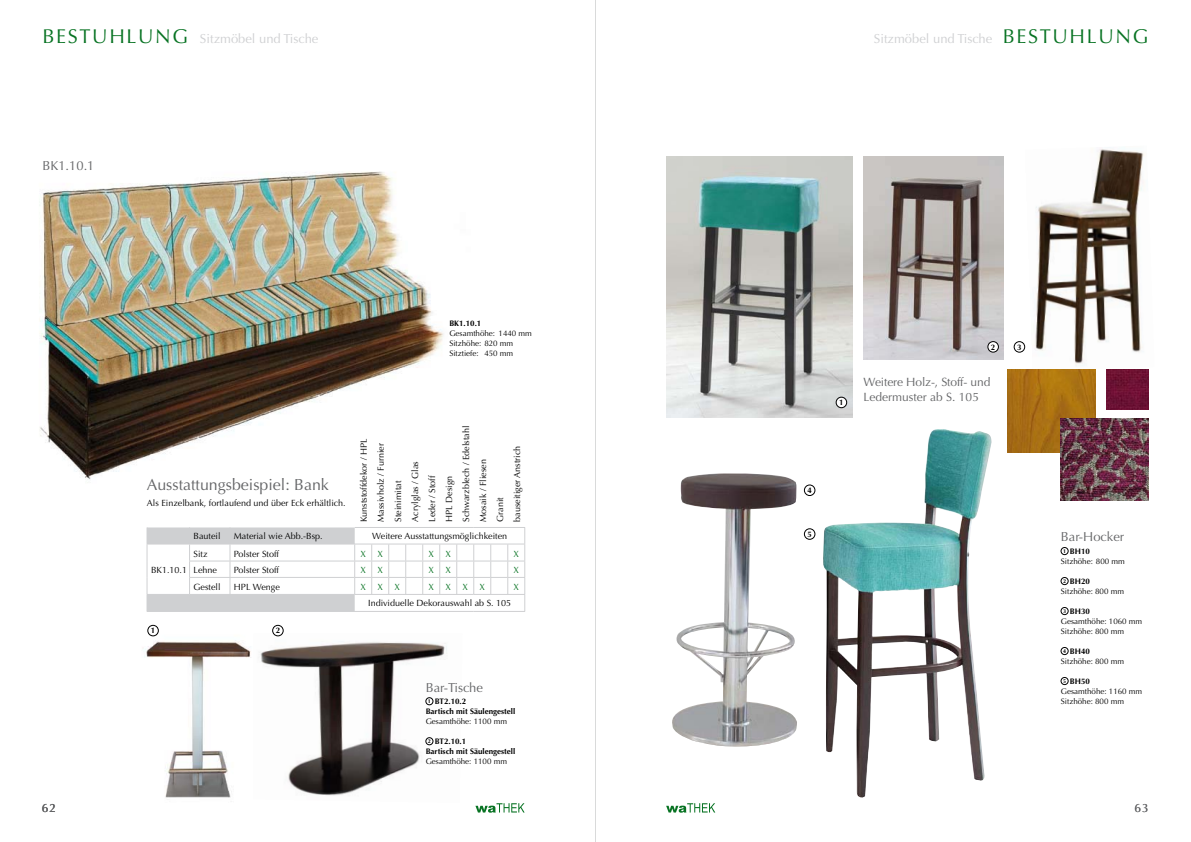
<style>
.page{position:relative;width:1191px;height:842px;background:#fff}
.page>*{position:absolute;margin:0;border:0;box-sizing:border-box;transform-origin:0 0}
.t1{font:16px "Optima";color:#646567}
.t2{font:13px "Optima";color:#cfd0d2}
.t3{font:13px "Optima";color:#646567}
.t4{font:12px/15px "Optima";letter-spacing:-.005em;color:#646567}
.t5{font:9px/17px "Optima";color:#000}
.t6{font:9px "Optima";color:#087323}
.t7{font:8px/10px "Optima";color:#000}
.t8{font:700 8px/10px "Optima";color:#000}
.s1{font-size:20px;color:#087323}
.s2{font-size:5.5px}
.s3{font-weight:700;font-size:5.5px}
.s4{font-weight:700}
</style>
<div class="page">
<svg style="left:475px;top:803px;width:49px;height:10px"></svg>
<img style="left:144px;top:624px;width:107px;height:174px">
<img style="left:260px;top:633px;width:187px;height:163px">
<img style="left:40px;top:171px;width:404px;height:309px">
<svg style="left:147px;top:527px;width:378px;height:84px"></svg>
<hr style="left:355px;top:594px;width:119px;height:1px;background:#cfd0d2">
<hr style="left:474px;top:594px;width:51px;height:1px;background:#cfd0d2">
<hr style="left:355px;top:527px;width:119px;height:1px;background:#cfd0d2">
<hr style="left:474px;top:527px;width:51px;height:1px;background:#cfd0d2">
<hr style="left:147px;top:611px;width:327px;height:1px;background:#cfd0d2">
<hr style="left:474px;top:611px;width:51px;height:1px;background:#cfd0d2">
<div style="left:426px;top:698px;width:7px;height:7px;background:#fff;border-radius:50%"></div>
<div style="left:426px;top:697px;width:7px;height:8px;border:1px solid #000;border-radius:50%"></div>
<div style="left:426px;top:738px;width:7px;height:7px;background:#fff;border-radius:50%"></div>
<div style="left:426px;top:737px;width:7px;height:8px;border:1px solid #000;border-radius:50%"></div>
<div style="left:273px;top:625px;width:10px;height:11px;background:#fff;border-radius:50%"></div>
<div style="left:272px;top:625px;width:11px;height:11px;border:1px solid #000;border-radius:50%"></div>
<div style="left:148px;top:625px;width:10px;height:11px;background:#fff;border-radius:50%"></div>
<div style="left:148px;top:625px;width:11px;height:11px;border:1px solid #000;border-radius:50%"></div>
<svg style="left:666px;top:803px;width:49px;height:10px"></svg>
<img style="left:666px;top:156px;width:186px;height:262px">
<img style="left:863px;top:156px;width:141px;height:203px">
<img style="left:1024px;top:149px;width:125px;height:222px">
<img style="left:672px;top:473px;width:125px;height:274px">
<div style="left:1061px;top:547px;width:7px;height:8px;border:1px solid #000;border-radius:50%"></div>
<div style="left:1061px;top:577px;width:7px;height:8px;border:1px solid #000;border-radius:50%"></div>
<div style="left:1061px;top:607px;width:7px;height:8px;border:1px solid #000;border-radius:50%"></div>
<div style="left:1061px;top:647px;width:7px;height:8px;border:1px solid #000;border-radius:50%"></div>
<div style="left:1061px;top:677px;width:7px;height:8px;border:1px solid #000;border-radius:50%"></div>
<div style="left:836px;top:397px;width:10px;height:11px;background:#fff;border-radius:50%"></div>
<div style="left:836px;top:397px;width:11px;height:11px;border:1px solid #000;border-radius:50%"></div>
<img style="left:823px;top:429px;width:168px;height:369px">
<div style="left:1013px;top:341px;width:12px;height:11px;border:1px solid #000;border-radius:50%"></div>
<div style="left:804px;top:528px;width:11px;height:12px;border:1px solid #000;border-radius:50%"></div>
<div style="left:988px;top:342px;width:10px;height:10px;background:#fff;border-radius:50%"></div>
<div style="left:987px;top:341px;width:11px;height:11px;border:1px solid #000;border-radius:50%"></div>
<div style="left:804px;top:485px;width:11px;height:11px;border:1px solid #000;border-radius:50%"></div>
<img style="left:1008px;top:370px;width:87px;height:82px">
<img style="left:1061px;top:418px;width:87px;height:82px">
<img style="left:1106px;top:370px;width:42px;height:39px">
<hr style="left:595px;top:0;width:1px;height:842px;background:#d9dada">
<h2 class="t2" style="left:42px;top:31px;width:277px"><span class="s1">BESTUHLUNG</span> Sitzmöbel und Tische</h2>
<h2 class="t3" style="left:43px;top:158px;width:54px">BK1.10.1</h2>
<h3 class="t4" style="left:42px;top:801px;width:16px">62</h3>
<p class="t8" style="left:449px;top:318px;width:34px">BK1.10.1</p>
<p class="t7" style="left:449px;top:328px;width:84px">Gesamthöhe: 1440 mm<br>Sitzhöhe: 820 mm<br>Sitztiefe: 450 mm</p>
<h1 class="t1" style="left:147px;top:476px;width:183px">Ausstattungsbeispiel: Bank</h1>
<p class="t5" style="left:147px;top:495px;width:200px">Als Einzelbank, fortlaufend und über Eck erhältlich.</p>
<p class="t5" style="left:355px;top:522px;width:98px;rotate:-90deg">Kunststoffdekor / HPL<br>Massivholz / Furnier<br>Steinimitat<br>Acrylglas / Glas<br>Leder / Stoff<br>HPL Design<br>Schwarzblech / Edelstahl<br>Mosaik / Fliesen<br>Granit<br>bauseitiger Anstrich</p>
<p class="t5" style="left:151px;top:562px;width:38px">BK1.10.1</p>
<p class="t5" style="left:193px;top:528px;width:28px">Bauteil</p>
<p class="t5" style="left:234px;top:528px;width:90px">Material wie Abb.-Bsp.</p>
<p class="t5" style="left:372px;top:528px;width:136px">Weitere Ausstattungsmöglichkeiten</p>
<p class="t5" style="left:193px;top:545px;width:15px">Sitz</p>
<p class="t5" style="left:234px;top:545px;width:47px">Polster Stoff</p>
<p class="t6" style="left:360px;top:548px;width:7px">X</p>
<p class="t6" style="left:377px;top:548px;width:7px">X</p>
<p class="t6" style="left:428px;top:548px;width:7px">X</p>
<p class="t6" style="left:445px;top:548px;width:7px">X</p>
<p class="t6" style="left:513px;top:548px;width:7px">X</p>
<p class="t5" style="left:193px;top:562px;width:25px">Lehne</p>
<p class="t5" style="left:234px;top:562px;width:47px">Polster Stoff</p>
<p class="t6" style="left:360px;top:565px;width:7px">X</p>
<p class="t6" style="left:377px;top:565px;width:7px">X</p>
<p class="t6" style="left:428px;top:565px;width:7px">X</p>
<p class="t6" style="left:445px;top:565px;width:7px">X</p>
<p class="t6" style="left:513px;top:565px;width:7px">X</p>
<p class="t5" style="left:193px;top:579px;width:28px">Gestell</p>
<p class="t5" style="left:234px;top:579px;width:47px">HPL Wenge</p>
<p class="t6" style="left:360px;top:582px;width:7px">X</p>
<p class="t6" style="left:377px;top:582px;width:7px">X</p>
<p class="t6" style="left:394px;top:582px;width:7px">X</p>
<p class="t6" style="left:428px;top:582px;width:7px">X</p>
<p class="t6" style="left:445px;top:582px;width:7px">X</p>
<p class="t6" style="left:462px;top:582px;width:7px">X</p>
<p class="t6" style="left:479px;top:582px;width:7px">X</p>
<p class="t6" style="left:513px;top:582px;width:7px">X</p>
<p class="t5" style="left:368px;top:595px;width:144px">Individuelle Dekorauswahl ab S. 105</p>
<p class="t8" style="left:151px;top:626px;width:6px">1</p>
<p class="t8" style="left:276px;top:626px;width:6px">2</p>
<h2 class="t3" style="left:426px;top:680px;width:59px">Bar-Tische</h2>
<p class="t8" style="left:426px;top:697px;width:91px"><span class="s2">1</span> BT2.10.2<br>Bartisch mit Säulengestell</p>
<p class="t7" style="left:426px;top:717px;width:83px">Gesamthöhe: 1100 mm</p>
<p class="t8" style="left:426px;top:737px;width:91px"><span class="s2">2</span> BT2.10.1<br>Bartisch mit Säulengestell</p>
<p class="t7" style="left:426px;top:757px;width:83px">Gesamthöhe: 1100 mm</p>
<h2 class="t2" style="left:874px;top:31px;width:276px">Sitzmöbel und Tische <span class="s1">BESTUHLUNG</span></h2>
<p class="t8" style="left:839px;top:398px;width:6px">1</p>
<p class="t8" style="left:991px;top:342px;width:6px">2</p>
<h3 class="t4" style="left:863px;top:374px;width:128px">Weitere Holz-, Stoff- und<br>Ledermuster ab S. 105</h3>
<p class="t8" style="left:1017px;top:342px;width:6px">3</p>
<p class="t8" style="left:807px;top:485px;width:6px">4</p>
<p class="t8" style="left:807px;top:529px;width:6px">5</p>
<h2 class="t3" style="left:1061px;top:529px;width:65px">Bar-Hocker</h2>
<p class="t7" style="left:1061px;top:547px;width:65px"><span class="s3">1</span> <span class="s4">BH10<br></span>Sitzhöhe: 800 mm</p>
<p class="t7" style="left:1061px;top:577px;width:65px"><span class="s3">2</span> <span class="s4">BH20<br></span>Sitzhöhe: 800 mm</p>
<p class="t7" style="left:1061px;top:607px;width:83px"><span class="s3">3</span> <span class="s4">BH30<br></span>Gesamthöhe: 1060 mm<br>Sitzhöhe: 800 mm</p>
<p class="t7" style="left:1061px;top:647px;width:65px"><span class="s3">4</span> <span class="s4">BH40<br></span>Sitzhöhe: 800 mm</p>
<p class="t7" style="left:1061px;top:677px;width:83px"><span class="s3">5</span> <span class="s4">BH50<br></span>Gesamthöhe: 1160 mm<br>Sitzhöhe: 800 mm</p>
<h3 class="t4" style="left:1134px;top:801px;width:16px">63</h3>
</div>
